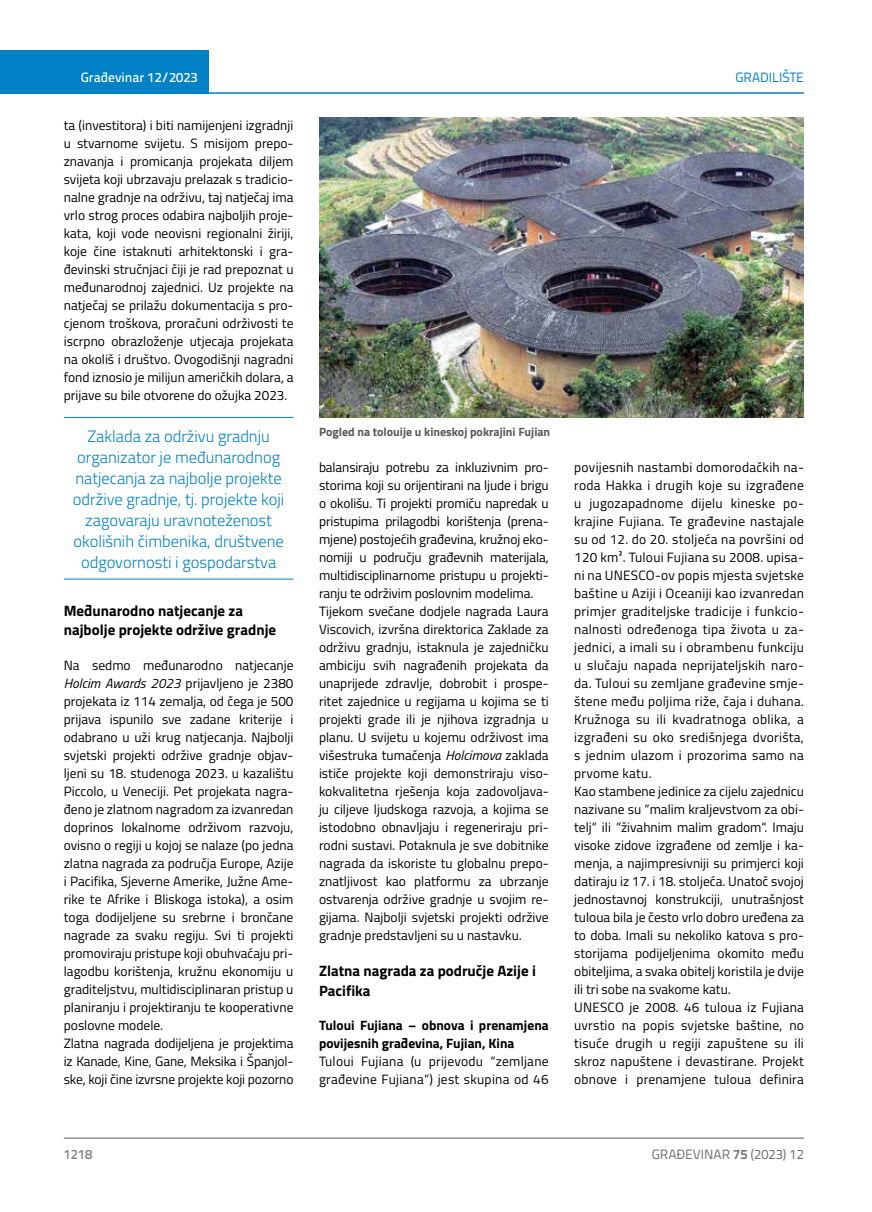
<style>
.page{position:relative;width:872px;height:1212px;background:#fff}
.page>*{position:absolute;margin:0;border:0;box-sizing:border-box;transform-origin:0 0}
.t1{font:300 16.5px/21px "Titillium";color:#0081c6;text-align:center}
.t2{font:700 15px/19.5px "Titillium";color:#000}
.t3{font:13.5px/18px "Titillium";color:#000}
.t4{font:13.5px/18px "Titillium";letter-spacing:.02em;color:#000}
.t5{font:700 13.5px/18px "Titillium";color:#000}
.t6{font:13.5px "Titillium Text 22 L";color:#6d6e71}
.t7{font:500 13.5px "Titillium Text 22 L";color:#fff}
.t8{font:13.5px "Titillium Text 22 L";color:#0081c6}
.t9{font:500 13.5px "Titillium Text 22 L";color:#797a7d}
.t10{font:700 12px "Titillium";color:#58595b}
.s1{font-style:italic}
.s2{font-weight:700}
</style>
<div class="page">
<div style="left:0;top:50px;width:208px;height:44px;background:#0081c6"></div>
<hr style="left:0;top:92px;width:804px;height:2px;background:#0081c6">
<hr style="left:64px;top:1138px;width:740px;height:1px;background:#58595b">
<hr style="left:64px;top:417px;width:229px;height:1px;background:#0081c6">
<hr style="left:64px;top:579px;width:229px;height:1px;background:#0081c6">
<img style="left:319px;top:118px;width:485px;height:300px">
<p class="t7" style="left:81px;top:67px;width:118px">Građevinar 12/2023</p>
<p class="t8" style="left:735px;top:68px;width:70px">GRADILIŠTE</p>
<p class="t3" style="left:64px;top:115px;width:231px;text-align:justify">ta (investitora) i biti namijenjeni izgradnji u stvarnome svijetu. S misijom prepo&shy;znavanja i promicanja projekata diljem svijeta koji ubrzavaju prelazak s tradicio&shy;nalne gradnje na održivu, taj natječaj ima vrlo strog proces odabira najboljih proje&shy;kata, koji vode neovisni regionalni žiriji, koje čine istaknuti arhitektonski i gra&shy;đevinski stručnjaci čiji je rad prepoznat u međunarodnoj zajednici. Uz projekte na natječaj se prilažu dokumentacija s pro&shy;cjenom troškova, proračuni održivosti te iscrpno obrazloženje utjecaja projekata na okoliš i društvo. Ovogodišnji nagradni fond iznosio je milijun američkih dolara, a prijave su bile otvorene do ožujka 2023.</p>
<p class="t1" style="left:73px;top:425px;width:213px">Zaklada za održivu gradnju organizator je međunarodnog natjecanja za najbolje projekte održive gradnje, tj. projekte koji zagovaraju uravnoteženost okolišnih čimbenika, društvene odgovornosti i gospodarstva</p>
<p class="t2" style="left:64px;top:600px;width:214px">Međunarodno natjecanje za najbolje projekte održive gradnje</p>
<p class="t3" style="left:64px;top:656px;width:231px">Na sedmo međunarodno natjecanje <span class="s1">Holcim Awards 2023</span> prijavljeno je 2380 projekata iz 114 zemalja, od čega je 500 prijava ispunilo sve zadane kriterije i odabrano u uži krug natjecanja. Najbolji svjetski projekti održive gradnje objav&shy;ljeni su 18. studenoga 2023. u kazalištu Piccolo, u Veneciji. Pet projekata nagra&shy;đeno je zlatnom nagradom za izvanredan doprinos lokalnome održivom razvoju, ovisno o regiji u kojoj se nalaze (po jedna zlatna nagrada za područja Europe, Azije i Pacifika, Sjeverne Amerike, Južne Ame&shy;rike te Afrike i Bliskoga istoka), a osim toga dodijeljene su srebrne i brončane nagrade za svaku regiju. Svi ti projekti promoviraju pristupe koji obuhvaćaju pri&shy;lagodbu korištenja, kružnu ekonomiju u graditeljstvu, multidisciplinaran pristup u planiranju i projektiranju te kooperativne poslovne modele.<br>Zlatna nagrada dodijeljena je projektima iz Kanade, Kine, Gane, Meksika i Španjol&shy;ske, koji čine izvrsne projekte koji pozorno</p>
<p class="t10" style="left:319px;top:422px;width:233px">Pogled na tolouije u kineskoj pokrajini Fujian</p>
<p class="t3" style="left:574px;top:457px;width:231px">povijesnih nastambi domorodačkih na&shy;roda Hakka i drugih koje su izgrađene u jugozapadnome dijelu kineske po&shy;krajine Fujiana. Te građevine nastajale su od 12. do 20. stoljeća na površini od 120 km². Tuloui Fujiana su 2008. upisa&shy;ni na UNESCO-ov popis mjesta svjetske baštine u Aziji i Oceaniji kao izvanredan primjer graditeljske tradicije i funkcio&shy;nalnosti određenoga tipa života u za&shy;jednici, a imali su i obrambenu funkciju u slučaju napada neprijateljskih naro&shy;da. Tuloui su zemljane građevine smje&shy;štene među poljima riže, čaja i duhana.<br>Kružnoga su ili kvadratnoga oblika, a izgrađeni su oko središnjega dvorišta, s jednim ulazom i prozorima samo na prvome katu.<br>Kao stambene jedinice za cijelu zajednicu nazivane su “malim kraljevstvom za obi&shy;telj“ ili “živahnim malim gradom“. Imaju visoke zidove izgrađene od zemlje i ka&shy;menja, a najimpresivniji su primjerci koji datiraju iz 17. i 18. stoljeća. Unatoč svojoj jednostavnoj konstrukciji, unutrašnjost tuloua bila je često vrlo dobro uređena za to doba. Imali su nekoliko katova s pro&shy;storijama podijeljenima okomito među obiteljima, a svaka obitelj koristila je dvije ili tri sobe na svakome katu.<br>UNESCO je 2008. 46 tuloua iz Fujiana uvrstio na popis svjetske baštine, no tisuće drugih u regiji zapuštene su ili skroz napuštene i devastirane. Projekt obnove i prenamjene tuloua definira</p>
<p class="t3" style="left:319px;top:457px;width:231px">balansiraju potrebu za inkluzivnim pro&shy;storima koji su orijentirani na ljude i brigu o okolišu. Ti projekti promiču napredak u pristupima prilagodbi korištenja (prena&shy;mjene) postojećih građevina, kružnoj eko&shy;nomiji u području građevnih materijala, multidisciplinarnome pristupu u projekti&shy;ranju te održivim poslovnim modelima.<br>Tijekom svečane dodjele nagrada Laura Viscovich, izvršna direktorica Zaklade za održivu gradnju, istaknula je zajedničku ambiciju svih nagrađenih projekata da unaprijede zdravlje, dobrobit i prospe&shy;ritet zajednice u regijama u kojima se ti projekti grade ili je njihova izgradnja u planu. U svijetu u kojemu održivost ima višestruka tumačenja <span class="s1">Holcimova</span> zaklada ističe projekte koji demonstriraju viso&shy;kokvalitetna rješenja koja zadovoljava&shy;ju ciljeve ljudskoga razvoja, a kojima se istodobno obnavljaju i regeneriraju pri&shy;rodni sustavi. Potaknula je sve dobitnike nagrada da iskoriste tu globalnu prepo&shy;znatljivost kao platformu za ubrzanje ostvarenja održive gradnje u svojim re&shy;gijama. Najbolji svjetski projekti održive gradnje predstavljeni su u nastavku.</p>
<p class="t2" style="left:319px;top:960px;width:218px">Zlatna nagrada za područje Azije i<br>Pacifika</p>
<p class="t5" style="left:319px;top:1016px;width:231px">Tuloui Fujiana – obnova i prenamjena povijesnih građevina, Fujian, Kina</p>
<p class="t4" style="left:319px;top:1052px;width:231px">Tuloui Fujiana (u prijevodu “zemljane građevine Fujiana“) jest skupina od 46</p>
<p class="t9" style="left:64px;top:1144px;width:30px">1218</p>
<p class="t6" style="left:652px;top:1144px;width:154px">GRAĐEVINAR <span class="s2">75</span> (2023) 12</p>
</div>
